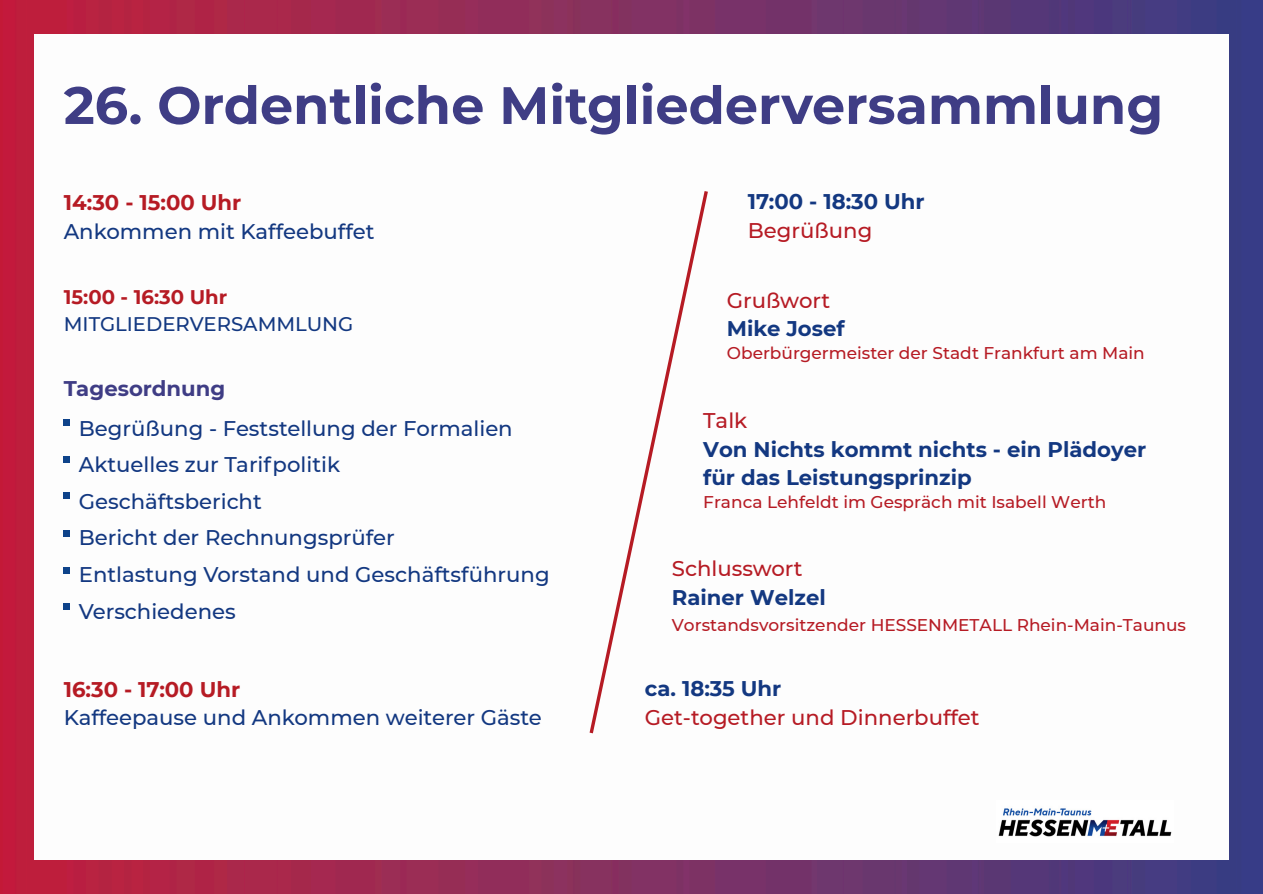
<style>
.page{position:relative;width:1263px;height:894px;background:#fff}
.page>*{position:absolute;margin:0;border:0;box-sizing:border-box;transform-origin:0 0}
.t1{font:700 52.5px "Montserrat";color:#3f3d85}
.t2{font:500 21.15px/36.6px "Montserrat";color:#133881}
.t3{font:700 21.15px/28.7px "Montserrat";color:#133881}
.t4{font:500 21.15px/28.7px "Montserrat";color:#b61b24}
.t5{font:700 21.15px "Montserrat";color:#3f3d85}
.t6{font:500 19.65px/26.5px "Montserrat";color:#133881}
.t7{font:500 16.95px "Montserrat";color:#b61b24}
.s1{font-weight:700;color:#b61b24}
.s2{font-weight:500;color:#b61b24}
.s3{font-weight:700;color:#133881}
</style>
<div class="page">
<img style="left:0;top:0;width:1263px;height:893px">
<div style="left:34px;top:34px;width:1195px;height:825px;background:#fdfdfd"></div>
<svg style="left:589px;top:191px;width:119px;height:543px"></svg>
<svg style="left:64px;top:420px;width:6px;height:6px"></svg>
<svg style="left:64px;top:456px;width:6px;height:6px"></svg>
<svg style="left:64px;top:492px;width:6px;height:6px"></svg>
<svg style="left:64px;top:530px;width:6px;height:6px"></svg>
<svg style="left:64px;top:567px;width:6px;height:6px"></svg>
<svg style="left:64px;top:603px;width:6px;height:6px"></svg>
<img style="left:998px;top:808px;width:174px;height:29px">
<p class="t1" style="left:64px;top:73px;width:1101px">26. Ordentliche Mitgliederversammlung</p>
<h2 class="t2" style="left:64px;top:188px;width:312px;line-height:28.7px"><span class="s1">14:30 - 15:00 Uhr<br></span>Ankommen mit Kaffeebuffet</h2>
<p class="t6" style="left:64px;top:283px;width:291px"><span class="s1">15:00 - 16:30 Uhr<br></span>MITGLIEDERVERSAMMLUNG</p>
<h2 class="t5" style="left:64px;top:375px;width:163px">Tagesordnung</h2>
<h2 class="t2" style="left:79px;top:409px;width:472px">Begrüßung - Feststellung der Formalien<br>Aktuelles zur Tarifpolitik<br>Geschäftsbericht<br>Bericht der Rechnungsprüfer<br>Entlastung Vorstand und Geschäftsführung<br>Verschiedenes</h2>
<p class="t2" style="left:64px;top:674px;width:480px;line-height:28.7px"><span class="s1">16:30 - 17:00 Uhr<br></span>Kaffeepause und Ankommen weiterer Gäste</p>
<p class="t3" style="left:748px;top:187px;width:178px">17:00 - 18:30 Uhr<br><span class="s2">Begrüßung</span></p>
<p class="t4" style="left:727px;top:286px;width:105px">Grußwort</p>
<p class="t3" style="left:727px;top:314px;width:119px">Mike Josef</p>
<p class="t7" style="left:727px;top:342px;width:419px">Oberbürgermeister der Stadt Frankfurt am Main</p>
<p class="t4" style="left:703px;top:406px;width:46px">Talk</p>
<p class="t3" style="left:703px;top:434px;width:444px">Von Nichts kommt nichts - ein Plädoyer</p>
<p class="t3" style="left:703px;top:463px;width:270px">für das Leistungsprinzip</p>
<p class="t7" style="left:703px;top:491px;width:405px">Franca Lehfeldt im Gespräch mit Isabell Werth</p>
<p class="t4" style="left:672px;top:554px;width:132px">Schlusswort</p>
<p class="t3" style="left:672px;top:583px;width:155px">Rainer Welzel</p>
<h2 class="t7" style="left:672px;top:614px;width:516px">Vorstandsvorsitzender HESSENMETALL Rhein-Main-Taunus</h2>
<p class="t4" style="left:645px;top:674px;width:336px"><span class="s3">ca. 18:35 Uhr<br></span>Get-together und Dinnerbuffet</p>
</div>
